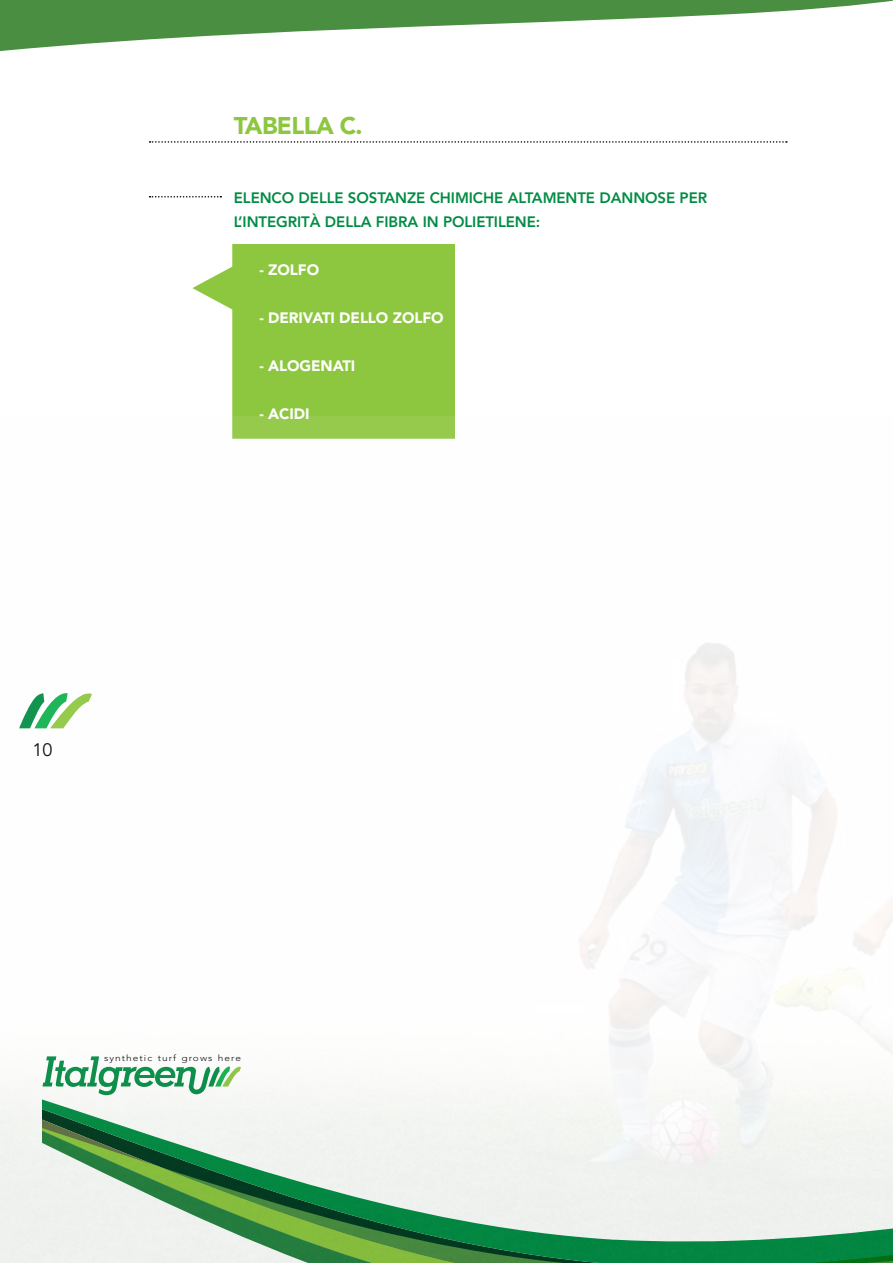
<style>
.page{position:relative;width:893px;height:1263px;background:#fff}
.page>*{position:absolute;margin:0;border:0;box-sizing:border-box;transform-origin:0 0}
.t1{font:900 24px "Avenir";letter-spacing:-.025em;color:#8dc63f}
.t2{font:18px "Avenir";color:#000}
.t3{font:800 15px "Avenir";letter-spacing:-.005em;color:#008c44}
.t4{font:900 15px "Avenir";letter-spacing:-.005em;color:#fff}
.t5{font:300 8.7px "Avenir";letter-spacing:.1em;color:#000;scale:1.16 1}
</style>
<div class="page">
<svg style="left:192px;top:244px;width:263px;height:173px;background:#9ccd59"></svg>
<svg style="left:0;top:0;width:893px;height:51px;fill:#498e41"></svg>
<svg style="left:150px;top:141px;width:637px;height:2px"></svg>
<svg style="left:150px;top:196px;width:71px;height:2px"></svg>
<img style="left:0;top:417px;width:893px;height:846px">
<h1 class="t1" style="left:234px;top:111px;width:130px">TABELLA C.</h1>
<p class="t3" style="left:234px;top:189px;width:125px">ELENCO DELLE SOSTANZE</p>
<p class="t3" style="left:430px;top:189px;width:106px">CHIMICHE ALTAMENTE</p>
<p class="t3" style="left:599px;top:189px;width:12px">DANNOSE</p>
<p class="t3" style="left:680px;top:189px;width:19px">PER</p>
<p class="t3" style="left:234px;top:213px;width:18px">L’INTE</p>
<p class="t3" style="left:276px;top:213px;width:109px">GRITÀ DELLA FIBRA</p>
<p class="t3" style="left:423px;top:213px;width:57px">IN PO LIETI</p>
<p class="t3" style="left:498px;top:213px;width:19px">LENE</p>
<p class="t3" style="left:536px;top:213px;width:6px">:</p>
<p class="t4" style="left:259px;top:260px;width:61px">- ZOLFO</p>
<p class="t4" style="left:259px;top:308px;width:186px">- DERIVATI DELLO ZOLFO</p>
<p class="t4" style="left:259px;top:356px;width:97px">- ALOGENATI</p>
<p class="t4" style="left:259px;top:404px;width:52px">- ACIDI</p>
<p class="t2" style="left:33px;top:739px;width:22px">10</p>
<p class="t5" style="left:104px;top:1053px;width:119px">synthetic turf grows here</p>
</div>
